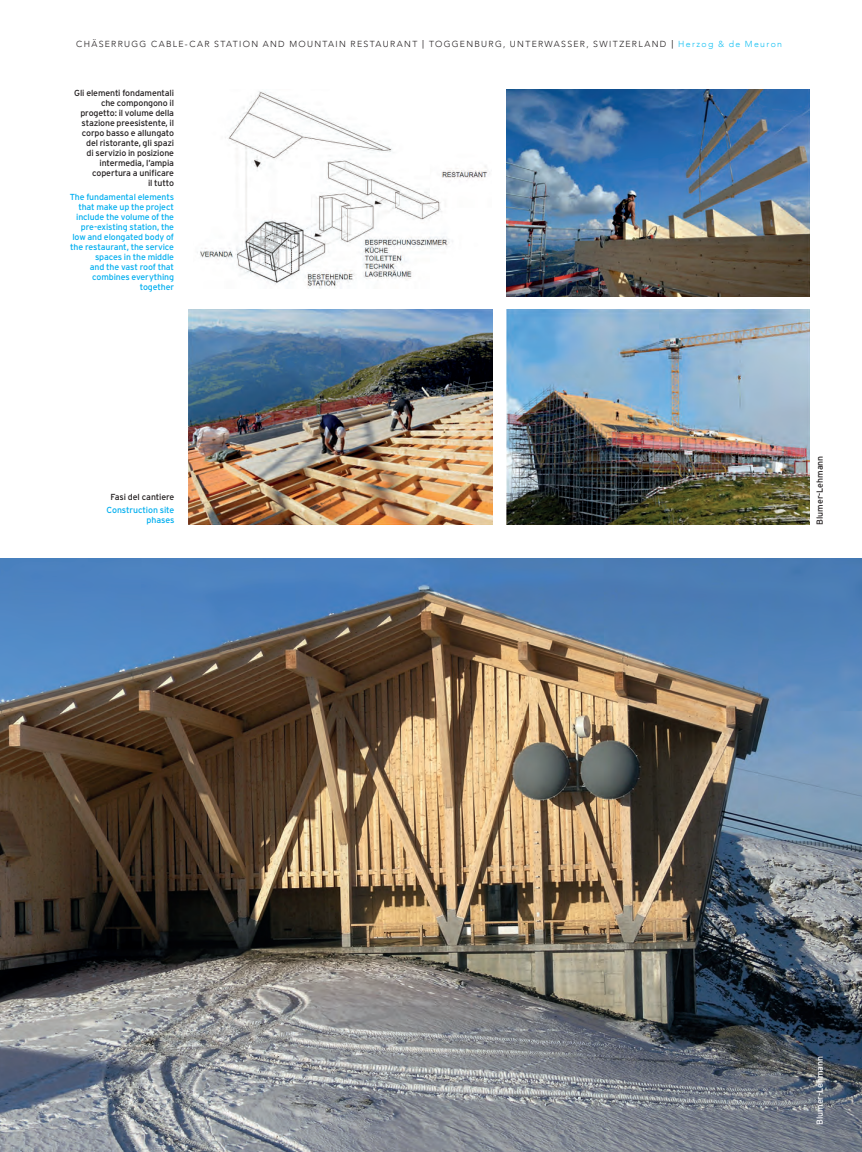
<style>
.page{position:relative;width:862px;height:1152px;background:#fff}
.page>*{position:absolute;margin:0;border:0;box-sizing:border-box;transform-origin:0 0}
.t1{font:8.75px/10px "Interstate";letter-spacing:-.015em;color:#231f20;text-align:right}
.t2{font:8.75px/10px "Interstate";letter-spacing:-.015em;color:#00aeef;text-align:right}
.t3{font:300 8.75px "Avenir";letter-spacing:.15em;color:#231f20}
.t4{font:8.75px "Interstate";letter-spacing:-.01em;color:#fff}
.s1{font-family:"Interstate"}
.s2{color:#15c0f2}
</style>
<div class="page">
<img style="left:0;top:559px;width:861px;height:593px">
<img style="left:197px;top:91px;width:293px;height:198px">
<img style="left:506px;top:89px;width:303px;height:207px">
<img style="left:506px;top:310px;width:303px;height:214px">
<img style="left:188px;top:309px;width:304px;height:215px">
<p class="t3" style="left:76px;top:38px;width:706px">CHÄSERRUGG CABLE-CAR STATION AND MOUNTAIN RESTAURANT <span class="s1">|</span> TOGGENBURG, UNTERWASSER, SWITZERLAND <span class="s1">|</span> <span class="s2">Herzog &amp; de Meuron</span></p>
<p class="t1" style="left:74px;top:88px;width:101px">Gli elementi fondamentali che compongono il progetto: il volume della stazione preesistente, il corpo basso e allungato del ristorante, gli spazi<br>di servizio in posizione intermedia, l’ampia copertura a unificare<br>il tutto</p>
<p class="t2" style="left:70px;top:192px;width:106px">The fundamental elements that make up the project include the volume of the pre-existing station, the low and elongated body of the restaurant, the service spaces in the middle<br>and the vast roof that combines everything together</p>
<p class="t1" style="left:110px;top:491px;width:65px">Fasi del cantiere</p>
<p class="t2" style="left:106px;top:505px;width:69px">Construction site phases</p>
<p class="t1" style="left:814px;top:524px;width:70px;rotate:-90deg">Blumer-Lehmann</p>
<p class="t4" style="left:814px;top:1124px;width:70px;rotate:-90deg">Blumer-Lehmann</p>
</div>
